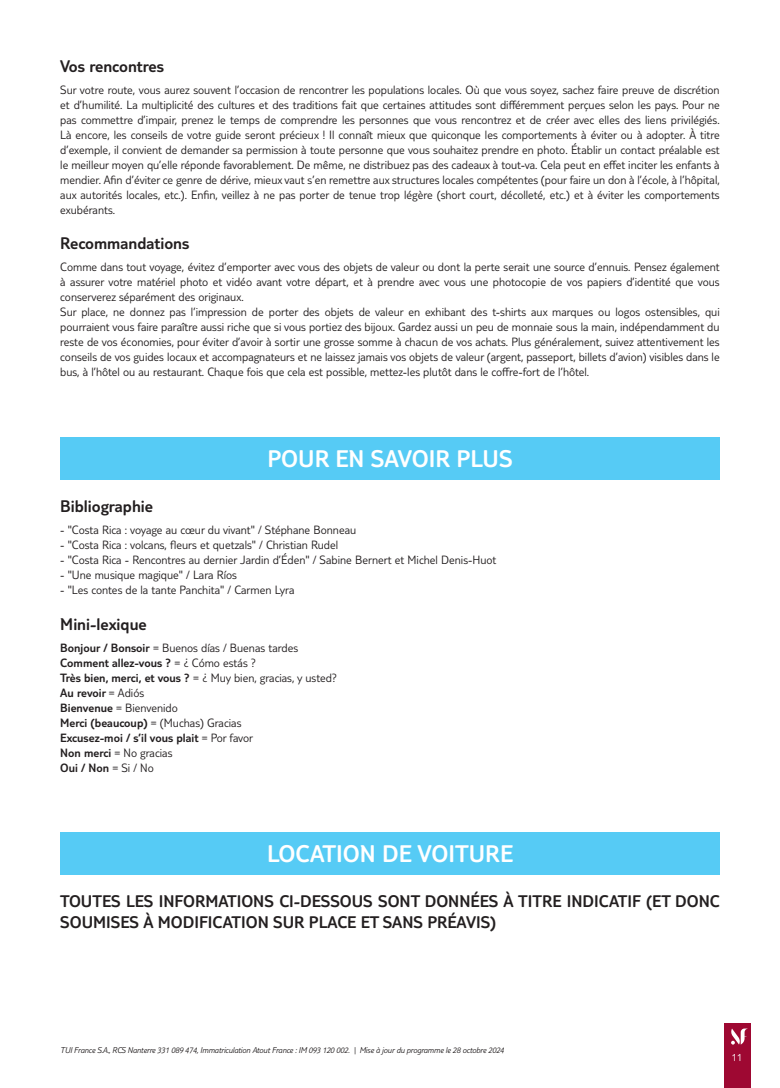
<style>
.page{position:relative;width:780px;height:1088px;background:#fff}
.page>*{position:absolute;margin:0;border:0;box-sizing:border-box;transform-origin:0 0}
.t1{font:300 25px "TUI Type";color:#fff}
.t2{font:300 17.5px/21px "TUI Type";color:#231f20}
.t3{font:300 12.5px/15px "TUI Type";color:#231f20;text-align:justify}
.t4{font:300 12.5px/15px "TUI Type";color:#231f20}
.t5{font:300 11.25px "TUI Type";color:#fff}
.t6{font:italic 300 8.75px "TUI Type";letter-spacing:-.02em;color:#231f20}
.s1{font-style:inherit}
</style>
<div class="page">
<div style="left:724px;top:1023px;width:26px;height:65px;background:#9e0832"></div>
<svg style="left:731px;top:1028px;width:17px;height:16px"></svg>
<div style="left:60px;top:437px;width:659px;height:43px;background:#56cbf5"></div>
<div style="left:60px;top:833px;width:659px;height:42px;background:#56cbf5"></div>
<h2 class="t2" style="left:60px;top:55px;width:105px">Vos rencontres</h2>
<p class="t3" style="left:60px;top:82px;width:661px">Sur votre route, vous aurez souvent l’occasion de rencontrer les populations locales. Où que vous soyez, sachez faire preuve de discrétion et d’humilité. La multiplicité des cultures et des traditions fait que certaines attitudes sont différemment perçues selon les pays. Pour ne pas commettre d’impair, prenez le temps de comprendre les personnes que vous rencontrez et de créer avec elles des liens privilégiés.<br>Là encore, les conseils de votre guide seront précieux ! Il connaît mieux que quiconque les comportements à éviter ou à adopter. À titre d’exemple, il convient de demander sa permission à toute personne que vous souhaitez prendre en photo. Établir un contact préalable est le meilleur moyen qu’elle réponde favorablement. De même, ne distribuez pas des cadeaux à tout-va. Cela peut en effet inciter les enfants à mendier. Afin d’éviter ce genre de dérive, mieux vaut s’en remettre aux structures locales compétentes (pour faire un don à l’école, à l’hôpital, aux autorités locales, etc.). Enfin, veillez à ne pas porter de tenue trop légère (short court, décolleté, etc.) et à éviter les comportements exubérants.</p>
<h2 class="t2" style="left:60px;top:233px;width:131px">Recommandations</h2>
<p class="t3" style="left:60px;top:260px;width:661px;text-align:left">Comme dans tout voyage, évitez d’emporter avec vous des objets de valeur ou dont la perte serait une source d’ennuis. Pensez également à assurer votre matériel photo et vidéo avant votre départ, et à prendre avec vous une photocopie de vos papiers d’identité que vous conserverez séparément des originaux.<br>Sur place, ne donnez pas l’impression de porter des objets de valeur en exhibant des t-shirts aux marques ou logos ostensibles, qui pourraient vous faire paraître aussi riche que si vous portiez des bijoux. Gardez aussi un peu de monnaie sous la main, indépendamment du reste de vos économies, pour éviter d’avoir à sortir une grosse somme à chacun de vos achats. Plus généralement, suivez attentivement les conseils de vos guides locaux et accompagnateurs et ne laissez jamais vos objets de valeur (argent, passeport, billets d’avion) visibles dans le bus, à l’hôtel ou au restaurant. Chaque fois que cela est possible, mettez-les plutôt dans le coffre-fort de l’hôtel.</p>
<h1 class="t1" style="left:267px;top:444px;width:247px">POUR EN SAVOIR PLUS</h1>
<h2 class="t2" style="left:60px;top:495px;width:94px">Bibliographie</h2>
<p class="t3" style="left:60px;top:522px;width:297px">- "Costa Rica : voyage au cœur du vivant" / Stéphane Bonneau</p>
<p class="t3" style="left:60px;top:537px;width:279px">- "Costa Rica : volcans, fleurs et quetzals" / Christian Rudel</p>
<p class="t3" style="left:60px;top:552px;width:437px">- "Costa Rica - Rencontres au dernier Jardin d’Éden" / Sabine Bernert et Michel Denis-Huot</p>
<p class="t3" style="left:60px;top:567px;width:178px">- "Une musique magique" / Lara Ríos</p>
<p class="t3" style="left:60px;top:582px;width:236px">- "Les contes de la tante Panchita" / Carmen Lyra</p>
<h2 class="t2" style="left:60px;top:613px;width:88px">Mini-lexique</h2>
<p class="t4" style="left:60px;top:640px;width:278px">Bonjour / Bonsoir <span class="s1">= Buenos días / Buenas tardes<br></span>Comment allez-vous ? <span class="s1">= ¿ Cómo estás ?<br></span>Très bien, merci, et vous ? <span class="s1">= ¿ Muy bien, gracias, y usted?<br></span>Au revoir <span class="s1">= Adiós<br></span>Bienvenue <span class="s1">= Bienvenido<br></span>Merci (beaucoup) <span class="s1">= (Muchas) Gracias<br></span>Excusez-moi / s’il vous plait <span class="s1">= Por favor<br></span>Non merci <span class="s1">= No gracias<br></span>Oui / Non <span class="s1">= Si / No</span></p>
<h1 class="t1" style="left:267px;top:840px;width:247px">LOCATION DE VOITURE</h1>
<h2 class="t2" style="left:60px;top:891px;width:661px">TOUTES LES INFORMATIONS CI-DESSOUS SONT DONNÉES À TITRE INDICATIF (ET DONC<br>SOUMISES À MODIFICATION SUR PLACE ET SANS PRÉAVIS)</h2>
<p class="t6" style="left:60px;top:1045px;width:445px">TUI France S.A., RCS Nanterre 331 089 474, Immatriculation Atout France : IM 093 120 002. | Mise à jour du programme le 28 octobre 2024</p>
<p class="t5" style="left:731px;top:1050px;width:12px">11</p>
</div>
